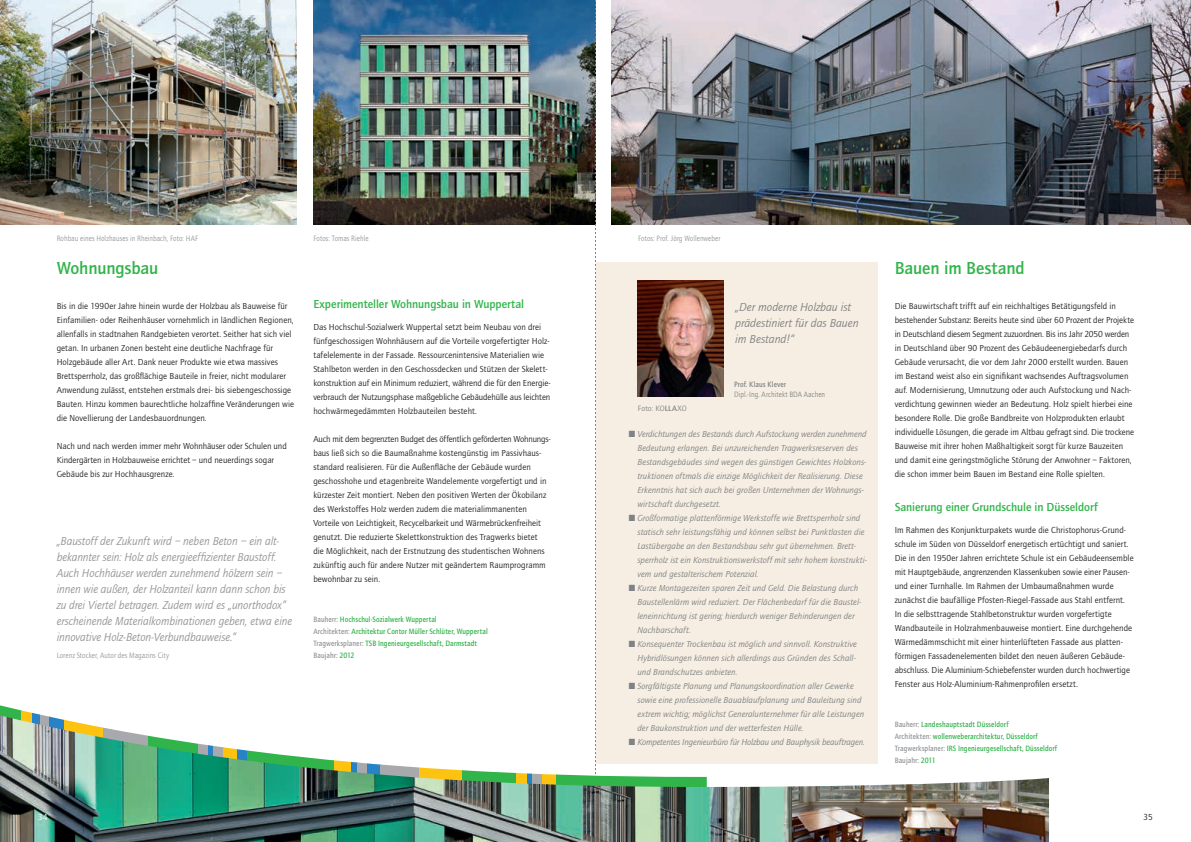
<style>
.page{position:relative;width:1191px;height:842px;background:#fff}
.page>*{position:absolute;margin:0;border:0;box-sizing:border-box;transform-origin:0 0}
.t1{font:500 18px "Quay Sans EF";letter-spacing:-.01em;color:#31b44a}
.t2{font:italic 12px/16px "Quay Sans EF";letter-spacing:-.005em;color:#939598;scale:.96 1}
.t3{font:500 12px "Quay Sans EF";letter-spacing:-.005em;color:#31b44a}
.t4{font:italic 12px/16px "Quay Sans EF";letter-spacing:-.005em;color:#808285}
.t5{font:9px/14px "Quay Sans EF";letter-spacing:.005em;color:#231f20}
.t6{font:italic 9px/14px "Quay Sans EF";letter-spacing:.005em;color:#808285}
.t7{font:italic 9px "Quay Sans EF";letter-spacing:-.015em;color:#808285}
.t8{font:9px "Quay Sans EF";color:#fff}
.t9{font:500 8px/12px "Quay Sans EF";letter-spacing:.01em;color:#31b44a;scale:.9 1}
.t10{font:8px "Quay Sans EF";letter-spacing:.01em;color:#939598;scale:.9 1}
.t11{font:8px "Quay Sans EF";letter-spacing:.01em;color:#808285;scale:.9 1}
.t12{font:500 8px "Quay Sans EF";letter-spacing:.01em;color:#808285;scale:.9 1}
.t13{font:8px "Quay Sans EF";letter-spacing:.01em;color:#808285}
.s1{font-weight:500}
.s2{color:#939598}
</style>
<div class="page">
<svg style="left:0;top:705px;width:22px;height:10px"></svg>
<svg style="left:22px;top:710px;width:11px;height:5px"></svg>
<img style="left:612px;top:0;width:579px;height:225px">
<img style="left:0;top:0;width:296px;height:225px">
<img style="left:313px;top:0;width:282px;height:225px">
<img style="left:0;top:715px;width:792px;height:127px">
<img style="left:792px;top:778px;width:257px;height:64px">
<div style="left:596px;top:262px;width:281px;height:501px;background:#f6eee2"></div>
<img style="left:638px;top:281px;width:85px;height:116px">
<svg style="left:595px;top:0;width:1px;height:842px"></svg>
<p class="t10" style="left:57px;top:234px;width:159px">Rohbau eines Holzhauses in Rheinbach, Foto: HAF</p>
<p class="t10" style="left:313px;top:234px;width:63px">Fotos: Tomas Riehle</p>
<p class="t10" style="left:638px;top:234px;width:93px">Fotos: Prof. Jörg Wollenweber</p>
<h1 class="t1" style="left:57px;top:258px;width:103px">Wohnungsbau</h1>
<p class="t5" style="left:57px;top:299px;width:239px">Bis in die 1990er Jahre hinein wurde der Holzbau als Bauweise für Einfamilien- oder Reihenhäuser vornehmlich in ländlichen Regionen, allenfalls in stadtnahen Randgebieten verortet. Seither hat sich viel getan. In urbanen Zonen besteht eine deutliche Nachfrage für Holzgebäude aller Art. Dank neuer Produkte wie etwa massives Brettsperrholz, das großflächige Bauteile in freier, nicht modularer Anwendung zulässt, entstehen erstmals drei- bis siebengeschossige Bauten. Hinzu kommen baurechtliche holzaffine Veränderungen wie die Novellierung der Landesbauordnungen.</p>
<p class="t5" style="left:57px;top:439px;width:231px">Nach und nach werden immer mehr Wohnhäuser oder Schulen und<br>Kindergärten in Holzbauweise errichtet – und neuerdings sogar<br>Gebäude bis zur Hochhausgrenze.</p>
<p class="t2" style="left:57px;top:533px;width:247px">„Baustoff der Zukunft wird – neben Beton – ein alt&shy;bekannter sein: Holz als energieeffizienter Baustoff.<br>Auch Hochhäuser werden zunehmend hölzern sein – innen wie außen, der Holzanteil kann dann schon bis zu drei Viertel betragen. Zudem wird es „unorthodox“ erscheinende Materialkombinationen geben, etwa eine innovative Holz-Beton-Verbundbauweise.“</p>
<p class="t10" style="left:57px;top:651px;width:126px">Lorenz Stocker, Autor des Magazins City</p>
<h2 class="t3" style="left:313px;top:297px;width:212px">Experimenteller Wohnungsbau in Wuppertal</h2>
<p class="t5" style="left:313px;top:320px;width:239px">Das Hochschul-Sozialwerk Wuppertal setzt beim Neubau von drei fünfgeschossigen Wohnhäusern auf die Vorteile vorgefertigter Holz&shy;tafelelemente in der Fassade. Ressourcenintensive Materialien wie Stahlbeton werden in den Geschossdecken und Stützen der Skelett&shy;konstruktion auf ein Minimum reduziert, während die für den Energie&shy;verbrauch der Nutzungsphase maßgebliche Gebäudehülle aus leichten hochwärmegedämmten Holzbauteilen besteht.</p>
<p class="t5" style="left:313px;top:432px;width:239px">Auch mit dem begrenzten Budget des öffentlich geförderten Wohnungs&shy;baus ließ sich so die Baumaßnahme kostengünstig im Passivhaus&shy;standard realisieren. Für die Außenfläche der Gebäude wurden geschosshohe und etagenbreite Wandelemente vorgefertigt und in kürzester Zeit montiert. Neben den positiven Werten der Ökobilanz des Werkstoffes Holz werden zudem die materialimmanenten Vorteile von Leichtigkeit, Recycelbarkeit und Wärmebrückenfreiheit genutzt. Die reduzierte Skelettkonstruktion des Tragwerks bietet<br>die Möglichkeit, nach der Erstnutzung des studentischen Wohnens zukünftig auch für andere Nutzer mit geändertem Raumprogramm bewohnbar zu sein.</p>
<p class="t6" style="left:637px;top:427px;width:231px;text-indent:-9px">■ Verdichtungen des Bestands durch Aufstockung werden zunehmend Bedeutung erlangen. Bei unzureichenden Tragwerksreserven des Bestandsgebäudes sind wegen des günstigen Gewichtes Holzkons&shy;truktionen oftmals die einzige Möglichkeit der Realisierung. Diese Erkenntnis hat sich auch bei großen Unternehmen der Wohnungs&shy;wirtschaft durchgesetzt.</p>
<h2 class="t4" style="left:735px;top:299px;width:125px">„Der moderne Holzbau ist prädestiniert für das Bauen im Bestand!“</h2>
<p class="t12" style="left:734px;top:379px;width:59px">Prof. Klaus Klever</p>
<p class="t11" style="left:734px;top:390px;width:103px">Dipl.-Ing. Architekt BDA Aachen</p>
<p class="t13" style="left:638px;top:404px;width:50px">Foto: KO<span class="s1">LLA</span>XO</p>
<p class="t6" style="left:637px;top:511px;width:231px;text-indent:-9px">■ Großformatige plattenförmige Werkstoffe wie Brettsperrholz sind statisch sehr leistungsfähig und können selbst bei Punktlasten die Lastübergabe an den Bestandsbau sehr gut übernehmen. Brett&shy;sperrholz ist ein Konstruktionswerkstoff mit sehr hohem konstrukti&shy;vem und gestalterischem Potenzial.</p>
<p class="t6" style="left:637px;top:581px;width:225px;text-indent:-9px">■ Kurze Montagezeiten sparen Zeit und Geld. Die Belastung durch Baustellenlärm wird reduziert. Der Flächenbedarf für die Baustel&shy;leneinrichtung ist gering; hierdurch weniger Behinderungen der Nachbarschaft.</p>
<p class="t6" style="left:637px;top:637px;width:221px;text-align:justify;text-indent:-9px">■ Konsequenter Trockenbau ist möglich und sinnvoll. Konstruktive Hybridlösungen können sich allerdings aus Gründen des Schall&shy;und Brandschutzes anbieten.</p>
<p class="t6" style="left:637px;top:679px;width:228px;text-indent:-9px">■ Sorgfältigste Planung und Planungskoordination aller Gewerke sowie eine professionelle Bauablaufplanung und Bauleitung sind extrem wichtig; möglichst Generalunternehmer für alle Leistungen der Baukonstruktion und der wetterfesten Hülle.</p>
<p class="t7" style="left:629px;top:737px;width:237px">■ Kompetentes Ingenieurbüro für Holzbau und Bauphysik beauftragen.</p>
<p class="t9" style="left:313px;top:613px;width:195px"><span class="s2">Bauherr:</span> Hochschul-Sozialwerk Wuppertal<br><span class="s2">Architekten:</span> Architektur Contor Müller Schlüter, Wuppertal <span class="s2">Tragwerksplaner:</span> TSB Ingenieurgesellschaft, Darmstadt <span class="s2">Baujahr:</span> 2012</p>
<h1 class="t1" style="left:894px;top:258px;width:132px">Bauen im Bestand</h1>
<p class="t5" style="left:894px;top:299px;width:241px">Die Bauwirtschaft trifft auf ein reichhaltiges Betätigungsfeld in bestehender Substanz: Bereits heute sind über 60 Prozent der Projekte in Deutschland diesem Segment zuzuordnen. Bis ins Jahr 2050 werden in Deutschland über 90 Prozent des Gebäudeenergiebedarfs durch Gebäude verursacht, die vor dem Jahr 2000 erstellt wurden. Bauen im Bestand weist also ein signifikant wachsendes Auftragsvolumen auf. Modernisierung, Umnutzung oder auch Aufstockung und Nach&shy;verdichtung gewinnen wieder an Bedeutung. Holz spielt hierbei eine besondere Rolle. Die große Bandbreite von Holzprodukten erlaubt individuelle Lösungen, die gerade im Altbau gefragt sind. Die trockene Bauweise mit ihrer hohen Maßhaltigkeit sorgt für kurze Bauzeiten und damit eine geringstmögliche Störung der Anwohner – Faktoren, die schon immer beim Bauen im Bestand eine Rolle spielten.</p>
<h2 class="t3" style="left:894px;top:500px;width:204px">Sanierung einer Grundschule in Düsseldorf</h2>
<p class="t5" style="left:894px;top:523px;width:240px">Im Rahmen des Konjunkturpakets wurde die Christophorus-Grund&shy;schule im Süden von Düsseldorf energetisch ertüchtigt und saniert.<br>Die in den 1950er Jahren errichtete Schule ist ein Gebäudeensemble mit Hauptgebäude, angrenzenden Klassenkuben sowie einer Pausen&shy;und einer Turnhalle. Im Rahmen der Umbaumaßnahmen wurde zunächst die baufällige Pfosten-Riegel-Fassade aus Stahl entfernt.<br>In die selbsttragende Stahlbetonstruktur wurden vorgefertigte Wandbauteile in Holzrahmenbauweise montiert. Eine durchgehende Wärmedämmschicht mit einer hinterlüfteten Fassade aus platten&shy;förmigen Fassadenelementen bildet den neuen äußeren Gebäude&shy;abschluss. Die Aluminium-Schiebefenster wurden durch hochwertige Fenster aus Holz-Aluminium-Rahmenprofilen ersetzt.</p>
<p class="t9" style="left:894px;top:718px;width:182px"><span class="s2">Bauherr:</span> Landeshauptstadt Düsseldorf<br><span class="s2">Architekten:</span> wollenweberarchitektur, Düsseldorf <span class="s2">Tragwerksplaner:</span> IRS Ingenieurgesellschaft, Düsseldorf <span class="s2">Baujahr:</span> 2011</p>
<p class="t8" style="left:38px;top:812px;width:11px">34</p>
<p class="t5" style="left:1143px;top:810px;width:11px">35</p>
</div>
